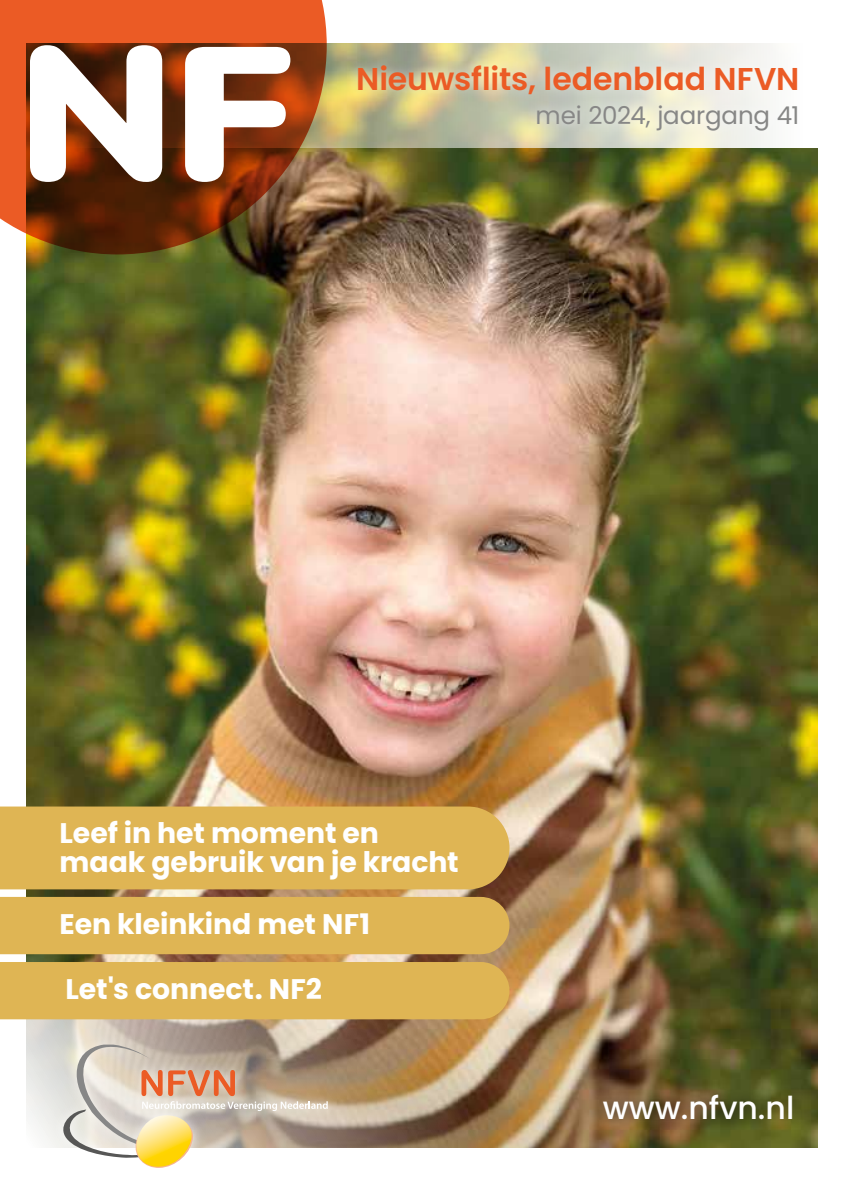
<style>
.page{position:relative;width:844px;height:1191px;background:#fff}
.page>*{position:absolute;margin:0;border:0;box-sizing:border-box;transform-origin:0 0}
.t1{font:900 189px "Nunito";color:#fff;scale:1.11 1}
.t2{font:600 31.5px "Poppins";color:#eb5b25}
.t3{font:500 31.5px "Poppins";color:#fff}
.t4{font:700 28.35px/28.3px "Poppins";letter-spacing:-.005em;color:#fff}
.t5{font:24.5px "Poppins";letter-spacing:-.005em;color:#878786}
</style>
<div class="page">
<img style="left:27px;top:148px;width:790px;height:999px">
<svg style="left:326px;top:33px;width:447px;height:115px"></svg>
<svg style="left:0;top:0;width:326px;height:254px"></svg>
<svg style="left:24px;top:1019px;width:472px;height:129px"></svg>
<div style="left:53px;top:1033px;width:286px;height:146px;background:#fff;opacity:.8"></div>
<svg style="left:58px;top:1039px;width:270px;height:130px"></svg>
<div style="left:0;top:806px;width:509px;height:83px;background:#dfb554"></div>
<div style="left:0;top:897px;width:509px;height:57px;background:#dfb554"></div>
<div style="left:592px;top:1084px;width:211px;height:46px;background:#000;opacity:.5"></div>
<div style="left:526px;top:95px;width:282px;height:47px;background:#fff;opacity:.8"></div>
<div style="left:346px;top:55px;width:461px;height:49px;background:#fff;opacity:.5"></div>
<div style="left:0;top:962px;width:509px;height:57px;background:#dfb554"></div>
<h1 class="t1" style="left:17px;top:-16px;width:251px">NF</h1>
<p class="t2" style="left:356px;top:60px;width:444px">Nieuwsflits, ledenblad NFVN</p>
<p class="t5" style="left:535px;top:101px;width:265px">mei 2024, jaargang 41</p>
<p class="t4" style="left:60px;top:819px;width:400px">Leef in het moment en maak gebruik van je kracht</p>
<p class="t4" style="left:60px;top:909px;width:312px">Een kleinkind met NF1</p>
<p class="t4" style="left:66px;top:974px;width:258px">Let's connect. NF2</p>
<p class="t3" style="left:602px;top:1090px;width:193px">www.nfvn.nl</p>
</div>
